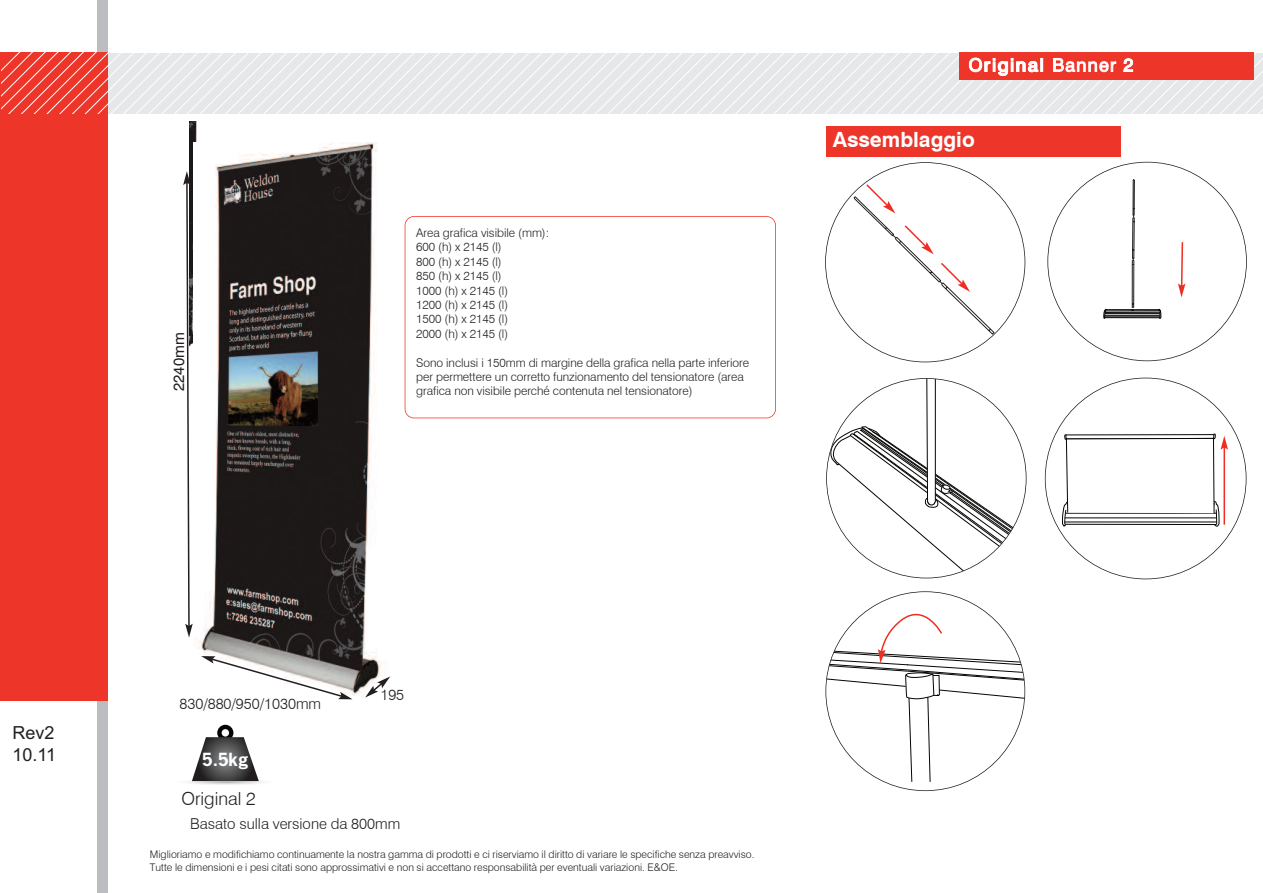
<style>
.page{position:relative;width:1263px;height:893px;background:#fff}
.page>*{position:absolute;margin:0;border:0;box-sizing:border-box;transform-origin:0 0}
.t1{font:21px "Swiss 721 Bold BT";color:#fff}
.t2{font:18px "Swiss 721 BT";letter-spacing:.08em;color:#fff}
.t3{font:18px "Swiss 721 Light BT";color:#231f20}
.t4{font:18px/21.6px "Arial";color:#231f20}
.t5{font:700 17.1px "News Gothic";color:#fff}
.t6{font:15px "Swiss 721 Light BT";color:#231f20}
.t7{font:15px "Swiss 721 BT";color:#231f20}
.t8{font:12px/14.4px "Swiss 721 Light BT";letter-spacing:-.005em;color:#231f20}
.t9{font:10.5px/12.6px "Swiss 721 Light BT";color:#231f20}
</style>
<div class="page">
<div style="left:97px;top:0;width:11px;height:893px;background:#bcbdc0"></div>
<div style="left:0;top:53px;width:108px;height:648px;background:#ee3529"></div>
<svg style="left:1px;top:53px;width:1262px;height:61px"></svg>
<div style="left:959px;top:53px;width:294px;height:27px;background:#ee3529"></div>
<img style="left:190px;top:121px;width:7px;height:50px">
<img style="left:193px;top:142px;width:262px;height:558px">
<svg style="left:201px;top:656px;width:152px;height:43px"></svg>
<svg style="left:183px;top:171px;width:10px;height:467px"></svg>
<svg style="left:365px;top:676px;width:25px;height:21px"></svg>
<svg style="left:187px;top:725px;width:78px;height:60px"></svg>
<div style="left:826px;top:126px;width:294px;height:31px;background:#ee3529"></div>
<svg style="left:831px;top:378px;width:195px;height:198px"></svg>
<svg style="left:853px;top:183px;width:141px;height:151px"></svg>
<svg style="left:1062px;top:175px;width:166px;height:351px"></svg>
<svg style="left:826px;top:602px;width:199px;height:180px"></svg>
<div style="left:405px;top:216px;width:371px;height:202px;border:2px solid #ee3529;border-radius:9px"></div>
<p class="t7" style="left:173px;top:391px;width:60px;rotate:-90deg">22 40mm</p>
<p class="t8" style="left:416px;top:226px;width:134px">Area grafica visibile (mm):<br>600 (h) x 2145 (l)<br>800 (h) x 2145 (l)<br>850 (h) x 2145 (l)<br>1000 (h) x 2145 (l)<br>1200 (h) x 2145 (l)<br>1500 (h) x 2145 (l)<br>2000 (h) x 2145 (l)</p>
<p class="t8" style="left:416px;top:356px;width:334px">Sono inclusi i 150mm di margine della grafica nella parte inferiore per permettere un corretto funzionamento del tensionatore (area grafica non visibile perché contenuta nel tensionatore)</p>
<h2 class="t2" style="left:969px;top:56px;width:166px">Original Banner 2</h2>
<h1 class="t1" style="left:833px;top:129px;width:144px">Assemblaggio</h1>
<h2 class="t4" style="left:13px;top:722px;width:45px">Rev2<br>10.11</h2>
<p class="t6" style="left:179px;top:697px;width:143px">830/880/950/1030mm</p>
<h3 class="t5" style="left:202px;top:750px;width:48px">5.5kg</h3>
<p class="t6" style="left:380px;top:687px;width:25px">195</p>
<h2 class="t3" style="left:181px;top:790px;width:76px">Original 2</h2>
<p class="t6" style="left:190px;top:816px;width:211px">Basato sulla versione da 800mm</p>
<p class="t9" style="left:150px;top:849px;width:606px">Miglioriamo e modifichiamo continuamente la nostra gamma di prodotti e ci riserviamo il diritto di variare le specifiche senza preavviso.<br>Tutte le dimensioni e i pesi citati sono approssimativi e non si accettano responsabilità per eventuali variazioni. E&amp;OE.</p>
</div>
